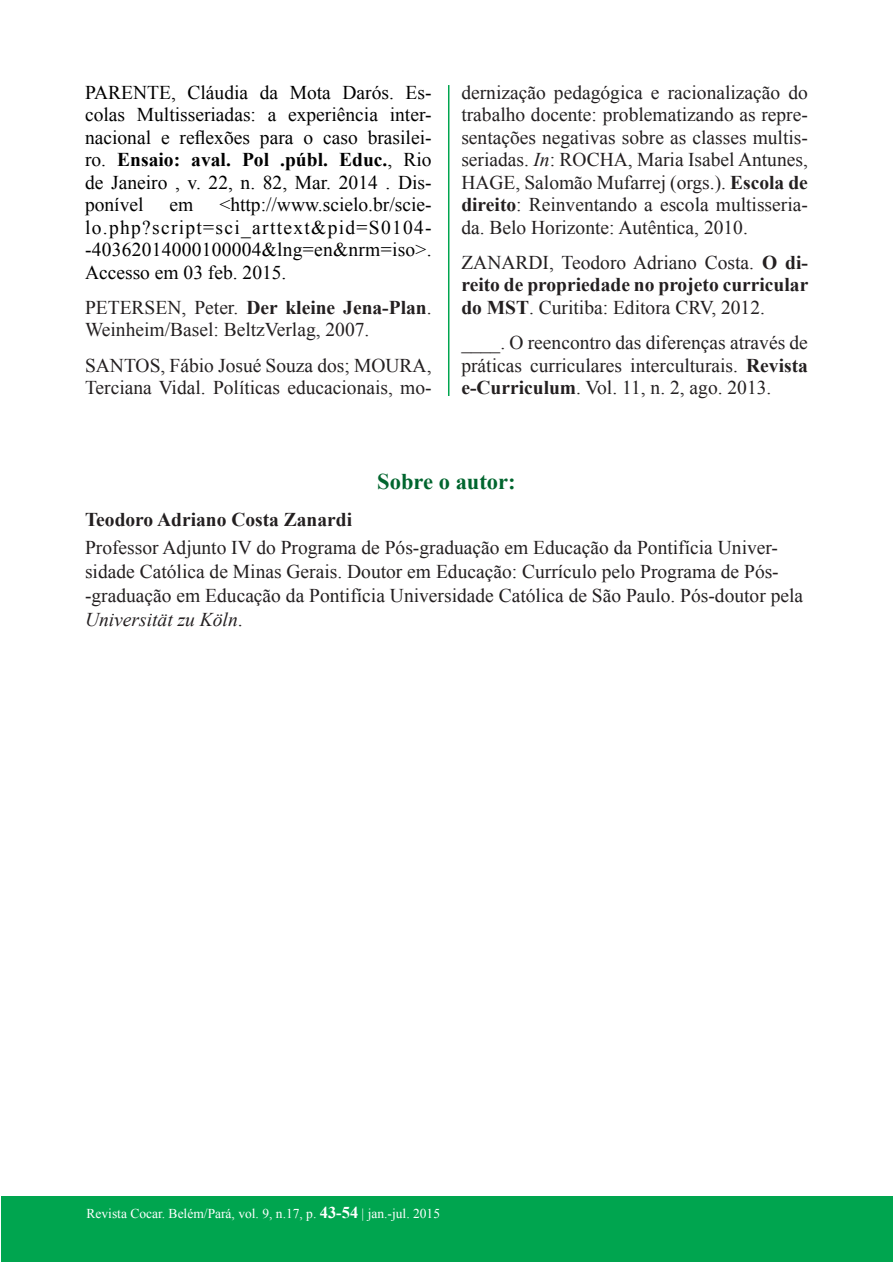
<style>
.page{position:relative;width:893px;height:1263px;background:#fff}
.page>*{position:absolute;margin:0;border:0;box-sizing:border-box;transform-origin:0 0}
.t1{font:700 22.5px "Times New Roman";color:#00652e}
.t2{font:19.5px/22.5px "Times New Roman";color:#231f20}
.t3{font:19.5px/22.5px "Times New Roman";color:#000;text-align:justify}
.t4{font:700 19.5px "Times New Roman";color:#231f20}
.t5{font:13.5px "Times New Roman";color:#fff}
.s1{font-weight:700}
.s2{font-style:italic}
.s3{font-weight:700;font-size:16.5px}
</style>
<div class="page">
<div style="left:1px;top:1196px;width:892px;height:66px;background:#00a54f"></div>
<hr style="left:448px;top:85px;width:1px;height:1093px;background:#00a54f">
<p class="t3" style="left:85px;top:80px;width:348px">PARENTE, Cláudia da Mota Darós. Es&shy;colas Multisseriadas: a experiência inter&shy;nacional e reflexões para o caso brasilei&shy;ro. <span class="s1">Ensaio: aval. Pol .públ. Educ.</span>, Rio de Janeiro , v. 22, n. 82, Mar. 2014 . Dis&shy;ponível</p>
<p class="t3" style="left:85px;top:193px;width:348px;text-indent:134px">&lt;http://www.scielo.br/scie&shy;lo.php?script=sci_arttext&amp;pid=S0104- -40362014000100004&amp;lng=en&amp;nrm=iso&gt;.<br>Accesso em 03 feb. 2015.</p>
<p class="t2" style="left:85px;top:296px;width:348px">PETERSEN, Peter. <span class="s1">Der kleine Jena-Plan</span>.<br>Weinheim/Basel: BeltzVerlag, 2007.</p>
<p class="t2" style="left:85px;top:354px;width:348px">SANTOS, Fábio Josué Souza dos; MOURA,<br>Terciana Vidal. Políticas educacionais, mo-</p>
<p class="t3" style="left:170px;top:193px;width:25px">em</p>
<p class="t2" style="left:461px;top:81px;width:348px;text-align:justify">dernização pedagógica e racionalização do trabalho docente: problematizando as repre&shy;sentações negativas sobre as classes multis&shy;seriadas. <span class="s2">In</span>: ROCHA, Maria Isabel Antunes, HAGE, Salomão Mufarrej (orgs.). <span class="s1">Escola de direito</span>: Reinventando a escola multisseria&shy;da. Belo Horizonte: Autêntica, 2010.</p>
<p class="t2" style="left:461px;top:251px;width:348px;text-align:justify">ZANARDI, Teodoro Adriano Costa. <span class="s1">O di&shy;reito de propriedade no projeto curricular do MST</span>. Curitiba: Editora CRV, 2012.</p>
<p class="t2" style="left:461px;top:331px;width:348px;text-align:justify">____. O reencontro das diferenças através de práticas curriculares interculturais. <span class="s1">Revista e-Curriculum</span>. Vol. 11, n. 2, ago. 2013.</p>
<p class="t1" style="left:377px;top:466px;width:140px">Sobre o autor:</p>
<p class="t4" style="left:85px;top:506px;width:269px">Teodoro Adriano Costa Zanardi</p>
<p class="t2" style="left:85px;top:535px;width:720px;line-height:24px">Professor Adjunto IV do Programa de Pós-graduação em Educação da Pontifícia Univer&shy;sidade Católica de Minas Gerais. Doutor em Educação: Currículo pelo Programa de Pós--graduação em Educação da Pontifícia Universidade Católica de São Paulo. Pós-doutor pela <span class="s2">Universität zu Köln</span>.</p>
<p class="t5" style="left:320px;top:1206px;width:104px"><span class="s3">43-54</span>| jan.-jul. 2015</p>
<p class="t5" style="left:87px;top:1205px;width:255px">Revista Cocar. Belém/Pará, vol. 9, n.17, p. <span class="s3">3-6</span></p>
<p class="t5" style="left:362px;top:1205px;width:80px">| jan.-jul. 2015</p>
</div>
